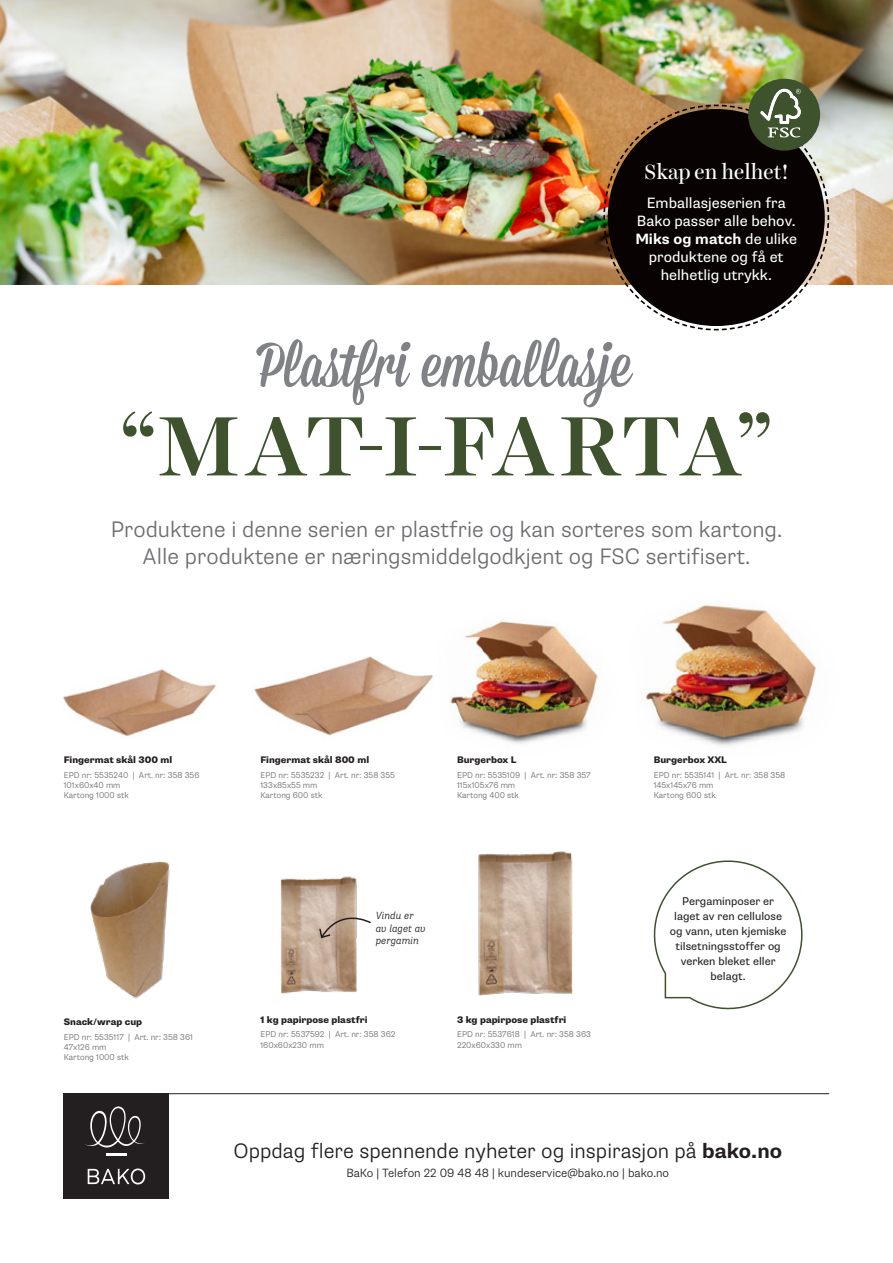
<style>
.page{position:relative;width:893px;height:1263px;background:#fff}
.page>*{position:absolute;margin:0;border:0;box-sizing:border-box;transform-origin:0 0}
.t1{font:500 85.5px "Harriet Display";letter-spacing:.005em;color:#3e522d}
.t2{font:63px "Mission Script";color:#808285}
.t3{font:300 22.5px/27px "Supria Sans";color:#6c6d70;text-align:center}
.t4{font:300 21px "Supria Sans";color:#231f20}
.t5{font:21px "Harriet Display";color:#fff}
.t6{font:15px/18px "Supria Sans";color:#fff;text-align:center}
.t7{font:300 12px "Supria Sans";color:#231f20}
.t8{font:11.25px/15px "Supria Sans";color:#231f20;text-align:center}
.t9{font:italic 300 10.5px/12.6px "Supria Sans";color:#231f20}
.t10{font:800 9.6px "Supria Sans";color:#231f20}
.t11{font:300 8.55px/10.2px "Supria Sans";color:#6c6d70}
.s1{font-weight:700}
</style>
<div class="page">
<div style="left:64px;top:1093px;width:105px;height:106px;background:#231f20"></div>
<svg style="left:85px;top:1106px;width:60px;height:41px"></svg>
<hr style="left:106px;top:1153px;width:20px;height:2px;background:#fff">
<svg style="left:88px;top:1168px;width:57px;height:16px"></svg>
<hr style="left:64px;top:1093px;width:765px;height:1px;background:#231f20">
<img style="left:254px;top:656px;width:161px;height:80px">
<img style="left:63px;top:669px;width:153px;height:68px">
<img style="left:0;top:0;width:893px;height:285px">
<svg style="left:602px;top:104px;width:228px;height:227px;background:#443931"></svg>
<img style="left:415px;top:621px;width:183px;height:123px">
<img style="left:645px;top:604px;width:172px;height:142px">
<div style="left:748px;top:79px;width:72px;height:72px;background:#3e522d;border-radius:50%"></div>
<svg style="left:719px;top:89px;width:111px;height:125px"></svg>
<img style="left:90px;top:861px;width:80px;height:138px">
<img style="left:280px;top:876px;width:78px;height:118px">
<img style="left:478px;top:851px;width:95px;height:145px">
<svg style="left:653px;top:860px;width:150px;height:150px"></svg>
<svg style="left:318px;top:906px;width:53px;height:33px"></svg>
<h3 class="t5" style="left:644px;top:157px;width:146px">Skap en helhet!</h3>
<h3 class="t6" style="left:635px;top:194px;width:163px">Emballasjeserien fra<br>Bako passer alle behov.<br><span class="s1">Miks og match</span> de ulike produktene og få et helhetlig utrykk.</h3>
<h2 class="t2" style="left:256px;top:327px;width:377px">Plastfri emballasje</h2>
<h1 class="t1" style="left:117px;top:386px;width:660px">“MAT-I-FARTA”</h1>
<h3 class="t3" style="left:111px;top:516px;width:673px">Produktene i denne serien er plastfrie og kan sorteres som kartong.<br>Alle produktene er næringsmiddelgodkjent og FSC sertifisert.</h3>
<p class="t10" style="left:64px;top:754px;width:110px">Fingermat skål 300 ml</p>
<p class="t11" style="left:64px;top:770px;width:137px">EPD nr: 5535240 | Art. nr: 358 356<br>101x60x40 mm<br>Kartong 1000 stk</p>
<p class="t10" style="left:260px;top:754px;width:110px">Fingermat skål 800 ml</p>
<p class="t11" style="left:260px;top:770px;width:136px">EPD nr: 5535232 | Art. nr: 358 355<br>133x85x55 mm<br>Kartong 600 stk</p>
<p class="t10" style="left:457px;top:754px;width:61px">Burgerbox L</p>
<p class="t11" style="left:457px;top:770px;width:135px">EPD nr: 5535109 | Art. nr: 358 357<br>115x105x76 mm<br>Kartong 400 stk</p>
<p class="t10" style="left:654px;top:754px;width:75px">Burgerbox XXL</p>
<p class="t11" style="left:654px;top:770px;width:133px">EPD nr: 5535141 | Art. nr: 358 358<br>145x145x76 mm<br>Kartong 600 stk</p>
<p class="t10" style="left:64px;top:1016px;width:80px">Snack/wrap cup</p>
<p class="t11" style="left:64px;top:1032px;width:131px">EPD nr: 5535117 | Art. nr: 358 361<br>47x126 mm<br>Kartong 1000 stk</p>
<p class="t9" style="left:376px;top:909px;width:51px">Vindu er av laget av pergamin</p>
<p class="t10" style="left:260px;top:1014px;width:109px">1 kg papirpose plastfri</p>
<p class="t11" style="left:260px;top:1029px;width:136px">EPD nr: 5537592 | Art. nr: 358 362<br>160x60x230 mm</p>
<p class="t10" style="left:457px;top:1014px;width:111px">3 kg papirpose plastfri</p>
<p class="t11" style="left:457px;top:1029px;width:135px">EPD nr: 5537618 | Art. nr: 358 363<br>220x60x330 mm</p>
<h3 class="t8" style="left:670px;top:894px;width:118px">Pergaminposer er laget av ren cellulose og vann, uten kjemiske tilsetningsstoffer og verken bleket eller belagt.</h3>
<h3 class="t4" style="left:233px;top:1138px;width:550px">Oppdag flere spennende nyheter og inspirasjon på <span class="s1">bako.no</span></h3>
<h3 class="t7" style="left:346px;top:1165px;width:324px">BaKo | Telefon 22 09 48 48 | kundeservice@bako.no | bako.no</h3>
</div>
